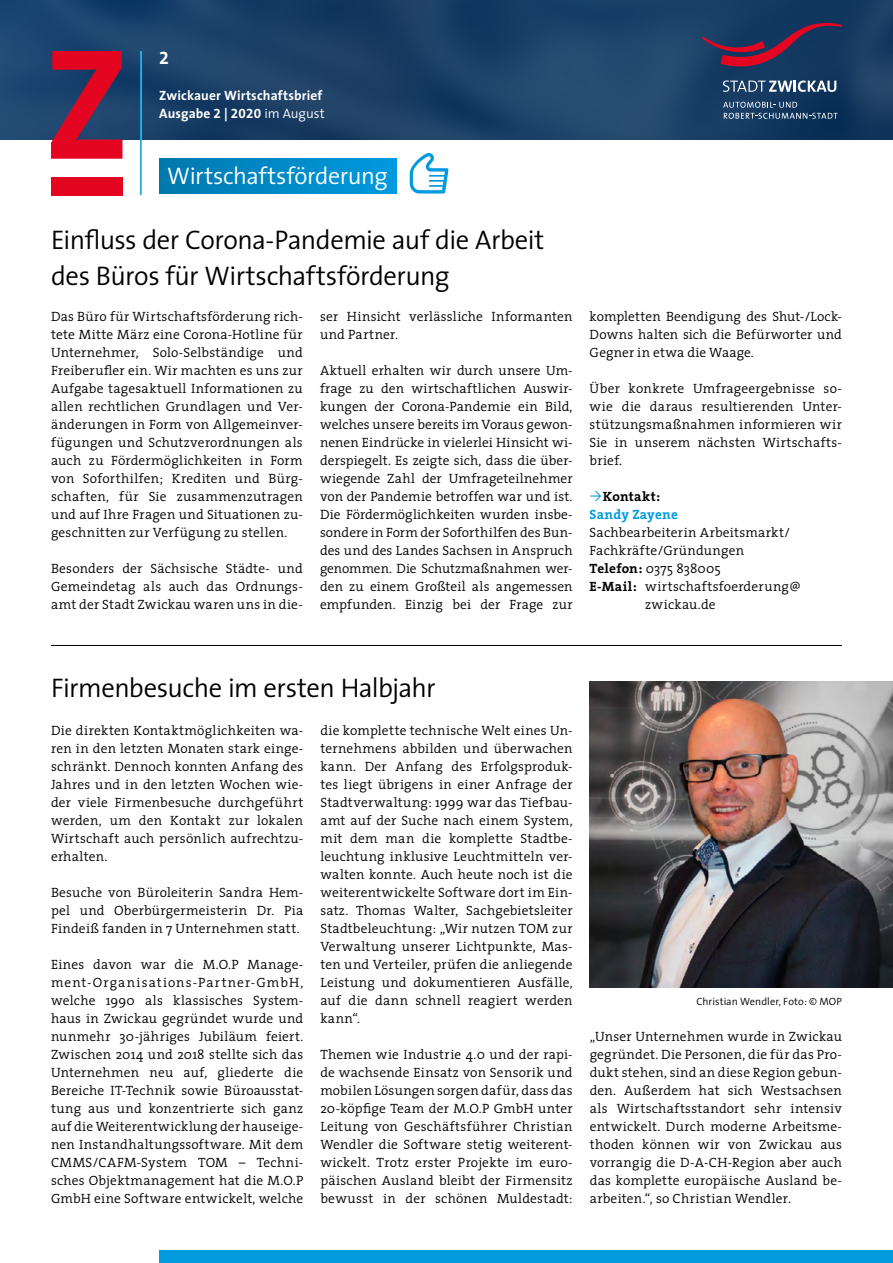
<style>
.page{position:relative;width:893px;height:1263px;background:#fff}
.page>*{position:absolute;margin:0;border:0;box-sizing:border-box;transform-origin:0 0}
.t1{font:300 27px/36px "The Sans";letter-spacing:-.02em;color:#000}
.t2{font:300 24px "The Sans";letter-spacing:-.015em;color:#fff}
.t3{font:18px "The Sans Bold Expert";color:#fff}
.t4{font:300 13.5px/18px "The Serif";letter-spacing:.015em;color:#000;text-align:justify}
.t5{font:700 13.5px/18px "The Sans";letter-spacing:.01em;color:#fff}
.t6{font:700 13.5px "The Serif";letter-spacing:.015em;color:#009adf}
.t7{font:700 13.5px "The Serif";letter-spacing:.015em;color:#000}
.t8{font:300 10.5px "The Sans";letter-spacing:.005em;color:#000}
.s1{font-family:"The Sans Bold Expert";font-weight:400}
.s2{font-weight:300}
.s3{font-weight:700}
</style>
<div class="page">
<img style="left:0;top:0;width:893px;height:139px">
<svg style="left:51px;top:51px;width:71px;height:108px;background:#8d2042"></svg>
<div style="left:51px;top:177px;width:71px;height:18px;background:#e40521"></div>
<svg style="left:723px;top:102px;width:115px;height:17px;background:#395879"></svg>
<svg style="left:702px;top:23px;width:140px;height:43px;background:#3c2e54"></svg>
<svg style="left:723px;top:80px;width:113px;height:12px"></svg>
<hr style="left:51px;top:645px;width:791px;height:1px;background:#000">
<img style="left:590px;top:681px;width:303px;height:306px">
<div style="left:159px;top:1251px;width:734px;height:12px;background:#009adf"></div>
<hr style="left:140px;top:51px;width:2px;height:144px;background:#009adf">
<div style="left:159px;top:159px;width:237px;height:35px;background:linear-gradient(to right,#0079ad,#009adf)"></div>
<svg style="left:410px;top:153px;width:38px;height:41px"></svg>
<h3 class="t3" style="left:159px;top:43px;width:11px">2</h3>
<p class="t5" style="left:159px;top:86px;width:167px">Zwickauer Wirtschaftsbrief<br>Ausgabe <span class="s1">2</span> | <span class="s1">2020</span> <span class="s2">im August</span></p>
<h2 class="t2" style="left:167px;top:156px;width:222px">Wirtschaftsförderung</h2>
<h1 class="t1" style="left:51px;top:221px;width:495px">Einfluss der Corona-Pandemie auf die Arbeit des Büros für Wirtschaftsförderung</h1>
<p class="t4" style="left:320px;top:307px;width:254px">ser Hinsicht verlässliche Informanten und Partner.</p>
<p class="t4" style="left:320px;top:361px;width:254px">Aktuell erhalten wir durch unsere Um&shy;frage zu den wirtschaftlichen Auswir&shy;kungen der Corona-Pandemie ein Bild, welches unsere bereits im Voraus gewon&shy;nenen Eindrücke in vielerlei Hinsicht wi&shy;derspiegelt. Es zeigte sich, dass die über&shy;wiegende Zahl der Umfrageteilnehmer von der Pandemie betroffen war und ist.<br>Die Fördermöglichkeiten wurden insbe&shy;sondere in Form der Soforthilfen des Bun&shy;des und des Landes Sachsen in Anspruch genommen. Die Schutzmaßnahmen wer&shy;den zu einem Großteil als angemessen empfunden. Einzig bei der Frage zur</p>
<p class="t4" style="left:51px;top:307px;width:253px">Das Büro für Wirtschaftsförderung rich&shy;tete Mitte März eine Corona-Hotline für Unternehmer, Solo-Selbständige und Freiberufler ein. Wir machten es uns zur Aufgabe tagesaktuell Informationen zu allen rechtlichen Grundlagen und Ver&shy;änderungen in Form von Allgemeinver&shy;fügungen und Schutzverordnungen als auch zu Fördermöglichkeiten in Form von Soforthilfen; Krediten und Bürg&shy;schaften, für Sie zusammenzutragen und auf Ihre Fragen und Situationen zu&shy;geschnitten zur Verfügung zu stellen.</p>
<p class="t4" style="left:51px;top:559px;width:253px">Besonders der Sächsische Städte- und Gemeindetag als auch das Ordnungs&shy;amt der Stadt Zwickau waren uns in die-</p>
<p class="t4" style="left:590px;top:307px;width:254px">kompletten Beendigung des Shut-/Lock-Downs halten sich die Befürworter und Gegner in etwa die Waage.</p>
<p class="t4" style="left:590px;top:379px;width:254px">Über konkrete Umfrageergebnisse so&shy;wie die daraus resultierenden Unter&shy;stützungsmaßnahmen informieren wir Sie in unserem nächsten Wirtschafts&shy;brief.</p>
<p class="t7" style="left:603px;top:485px;width:59px">Kontakt:</p>
<p class="t6" style="left:590px;top:503px;width:90px">Sandy Zayene</p>
<p class="t4" style="left:590px;top:523px;width:202px">Sachbearbeiterin Arbeitsmarkt/</p>
<p class="t4" style="left:590px;top:541px;width:156px">Fachkräfte/Gründungen</p>
<p class="t4" style="left:590px;top:559px;width:133px"><span class="s3">Telefon:</span> 0375 838005</p>
<p class="t4" style="left:590px;top:577px;width:213px"><span class="s3">E-Mail:</span> wirtschaftsfoerderung@</p>
<p class="t4" style="left:645px;top:595px;width:72px">zwickau.de</p>
<h1 class="t1" style="left:51px;top:669px;width:386px">Firmenbesuche im ersten Halbjahr</h1>
<p class="t4" style="left:320px;top:721px;width:254px">die komplette technische Welt eines Un&shy;ternehmens abbilden und überwachen kann. Der Anfang des Erfolgsproduk&shy;tes liegt übrigens in einer Anfrage der Stadtverwaltung: 1999 war das Tiefbau&shy;amt auf der Suche nach einem System, mit dem man die komplette Stadtbe&shy;leuchtung inklusive Leuchtmitteln ver&shy;walten konnte. Auch heute noch ist die weiterentwickelte Software dort im Ein&shy;satz. Thomas Walter, Sachgebietsleiter Stadtbeleuchtung: „Wir nutzen TOM zur Verwaltung unserer Lichtpunkte, Mas&shy;ten und Verteiler, prüfen die anliegende Leistung und dokumentieren Ausfälle, auf die dann schnell reagiert werden kann“.</p>
<p class="t4" style="left:320px;top:1045px;width:254px">Themen wie Industrie 4.0 und der rapi&shy;de wachsende Einsatz von Sensorik und mobilen Lösungen sorgen dafür, dass das 20-köpfige Team der M.O.P GmbH unter Leitung von Geschäftsführer Christian Wendler die Software stetig weiterent&shy;wickelt. Trotz erster Projekte im euro&shy;päischen Ausland bleibt der Firmensitz bewusst in der schönen Muldestadt:</p>
<p class="t4" style="left:51px;top:721px;width:254px">Die direkten Kontaktmöglichkeiten wa&shy;ren in den letzten Monaten stark einge&shy;schränkt. Dennoch konnten Anfang des Jahres und in den letzten Wochen wie&shy;der viele Firmenbesuche durchgeführt werden, um den Kontakt zur lokalen Wirtschaft auch persönlich aufrechtzu&shy;erhalten.</p>
<p class="t4" style="left:51px;top:883px;width:254px">Besuche von Büroleiterin Sandra Hem&shy;pel und Oberbürgermeisterin Dr. Pia Findeiß fanden in 7 Unternehmen statt.</p>
<p class="t4" style="left:51px;top:955px;width:254px">Eines davon war die M.O.P Manage&shy;ment-Organisations-Partner-GmbH, welche 1990 als klassisches System&shy;haus in Zwickau gegründet wurde und nunmehr 30-jähriges Jubiläum feiert.<br>Zwischen 2014 und 2018 stellte sich das Unternehmen neu auf, gliederte die Bereiche IT-Technik sowie Büroausstat&shy;tung aus und konzentrierte sich ganz auf die Weiterentwicklung der hauseige&shy;nen Instandhaltungssoftware. Mit dem CMMS/CAFM-System TOM – Techni&shy;sches Objektmanagement hat die M.O.P GmbH eine Software entwickelt, welche</p>
<p class="t8" style="left:696px;top:993px;width:147px">Christian Wendler, Foto: © MOP</p>
<p class="t4" style="left:590px;top:1027px;width:254px">„Unser Unternehmen wurde in Zwickau gegründet. Die Personen, die für das Pro&shy;dukt stehen, sind an diese Region gebun&shy;den. Außerdem hat sich Westsachsen als Wirtschaftsstandort sehr intensiv entwickelt. Durch moderne Arbeitsme&shy;thoden können wir von Zwickau aus vorrangig die D-A-CH-Region aber auch das komplette europäische Ausland be&shy;arbeiten.“, so Christian Wendler.</p>
</div>
